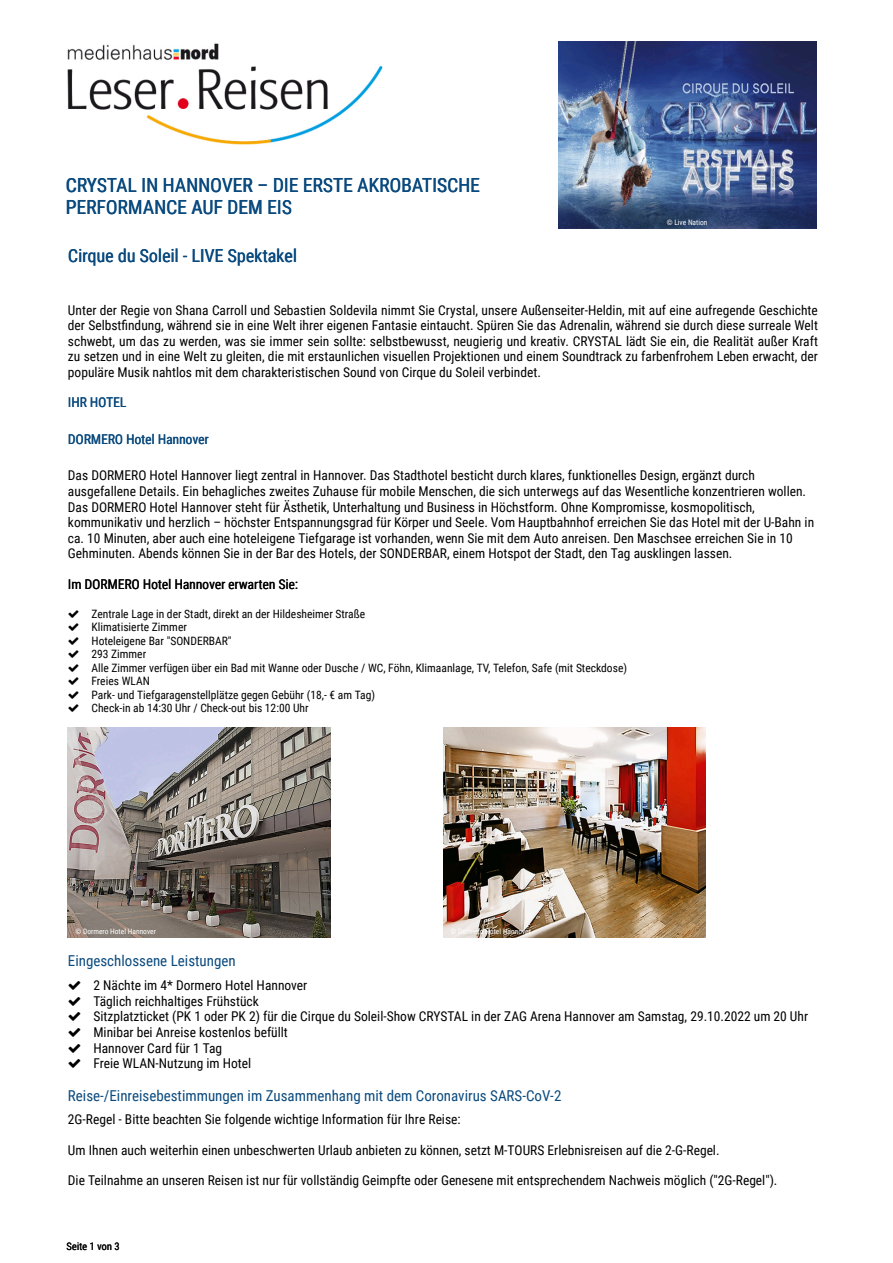
<style>
.page{position:relative;width:893px;height:1263px;background:#fff}
.page>*{position:absolute;margin:0;border:0;box-sizing:border-box;transform-origin:0 0}
.t1{font:19.5px/22.5px "Roboto Condensed";color:#0a4a7e}
.t2{font:18px "Roboto Condensed";color:#0a4a7e}
.t3{font:15px "Roboto Condensed";color:#0a4a7e}
.t4{font:13.5px/15.6px "Roboto Condensed";color:#000}
.t5{font:13.5px "Roboto Condensed";color:#0a4a7e}
.t6{font:11.55px/13.5px "Roboto Condensed";color:#000}
.t7{font:10.5px "Roboto Condensed";color:#000}
.t8{font:7.5px "Roboto Condensed";color:#fff}
</style>
<div class="page">
<img style="left:68px;top:728px;width:262px;height:210px">
<img style="left:443px;top:728px;width:262px;height:210px">
<img style="left:67px;top:43px;width:316px;height:102px">
<img style="left:558px;top:41px;width:258px;height:188px">
<h1 class="t1" style="left:66px;top:175px;width:416px">CRYSTAL IN HANNOVER – DIE ERSTE AKROBATISCHE<br>PERFORMANCE AUF DEM EIS</h1>
<h2 class="t2" style="left:68px;top:247px;width:230px">Cirque du Soleil - LIVE Spektakel</h2>
<p class="t8" style="left:667px;top:219px;width:42px">© Live Nation</p>
<p class="t4" style="left:68px;top:303px;width:751px;text-align:justify">Unter der Regie von Shana Carroll und Sebastien Soldevila nimmt Sie Crystal, unsere Außenseiter-Heldin, mit auf eine aufregende Geschichte der Selbstfindung, während sie in eine Welt ihrer eigenen Fantasie eintaucht. Spüren Sie das Adrenalin, während sie durch diese surreale Welt schwebt, um das zu werden, was sie immer sein sollte: selbstbewusst, neugierig und kreativ. CRYSTAL lädt Sie ein, die Realität außer Kraft zu setzen und in eine Welt zu gleiten, die mit erstaunlichen visuellen Projektionen und einem Soundtrack zu farbenfrohem Leben erwacht, der populäre Musik nahtlos mit dem charakteristischen Sound von Cirque du Soleil verbindet.</p>
<p class="t5" style="left:68px;top:397px;width:60px">IHR HOTEL</p>
<p class="t5" style="left:68px;top:433px;width:142px">DORMERO Hotel Hannover</p>
<p class="t4" style="left:68px;top:469px;width:748px">Das DORMERO Hotel Hannover liegt zentral in Hannover. Das Stadthotel besticht durch klares, funktionelles Design, ergänzt durch ausgefallene Details. Ein behagliches zweites Zuhause für mobile Menschen, die sich unterwegs auf das Wesentliche konzentrieren wollen.<br>Das DORMERO Hotel Hannover steht für Ästhetik, Unterhaltung und Business in Höchstform. Ohne Kompromisse, kosmopolitisch, kommunikativ und herzlich – höchster Entspannungsgrad für Körper und Seele. Vom Hauptbahnhof erreichen Sie das Hotel mit der U-Bahn in ca. 10 Minuten, aber auch eine hoteleigene Tiefgarage ist vorhanden, wenn Sie mit dem Auto anreisen. Den Maschsee erreichen Sie in 10<br>Gehminuten. Abends können Sie in der Bar des Hotels, der SONDERBAR, einem Hotspot der Stadt, den Tag ausklingen lassen.</p>
<p class="t4" style="left:68px;top:577px;width:231px">Im DORMERO Hotel Hannover erwarten Sie:</p>
<p class="t6" style="left:92px;top:608px;width:537px">Zentrale Lage in der Stadt, direkt an der Hildesheimer Straße<br>Klimatisierte Zimmer<br>Hoteleigene Bar "SONDERBAR"<br>293 Zimmer<br>Alle Zimmer verfügen über ein Bad mit Wanne oder Dusche / WC, Föhn, Klimaanlage, TV, Telefon, Safe (mit Steckdose)<br>Freies WLAN<br>Park- und Tiefgaragenstellplätze gegen Gebühr (18,- € am Tag)<br>Check-in ab 14:30 Uhr / Check-out bis 12:00 Uhr</p>
<p class="t8" style="left:75px;top:928px;width:82px">© Dormero Hotel Hannover</p>
<p class="t8" style="left:450px;top:928px;width:82px">© Dormero Hotel Hannover</p>
<p class="t3" style="left:68px;top:954px;width:169px">Eingeschlossene Leistungen</p>
<p class="t4" style="left:93px;top:978px;width:716px">2 Nächte im 4* Dormero Hotel Hannover<br>Täglich reichhaltiges Frühstück<br>Sitzplatzticket (PK 1 oder PK 2) für die Cirque du Soleil-Show CRYSTAL in der ZAG Arena Hannover am Samstag, 29.10.2022 um 20 Uhr Minibar bei Anreise kostenlos befüllt<br>Hannover Card für 1 Tag<br>Freie WLAN-Nutzung im Hotel</p>
<p class="t3" style="left:68px;top:1088px;width:495px">Reise-/Einreisebestimmungen im Zusammenhang mit dem Coronavirus SARS-CoV-2</p>
<p class="t4" style="left:68px;top:1112px;width:394px">2G-Regel - Bitte beachten Sie folgende wichtige Information für Ihre Reise:</p>
<p class="t4" style="left:68px;top:1143px;width:653px">Um Ihnen auch weiterhin einen unbeschwerten Urlaub anbieten zu können, setzt M-TOURS Erlebnisreisen auf die 2-G-Regel.</p>
<p class="t4" style="left:68px;top:1173px;width:711px">Die Teilnahme an unseren Reisen ist nur für vollständig Geimpfte oder Genesene mit entsprechendem Nachweis möglich ("2G-Regel").</p>
<p class="t7" style="left:66px;top:1242px;width:55px">Seite 1 von 3</p>
</div>
